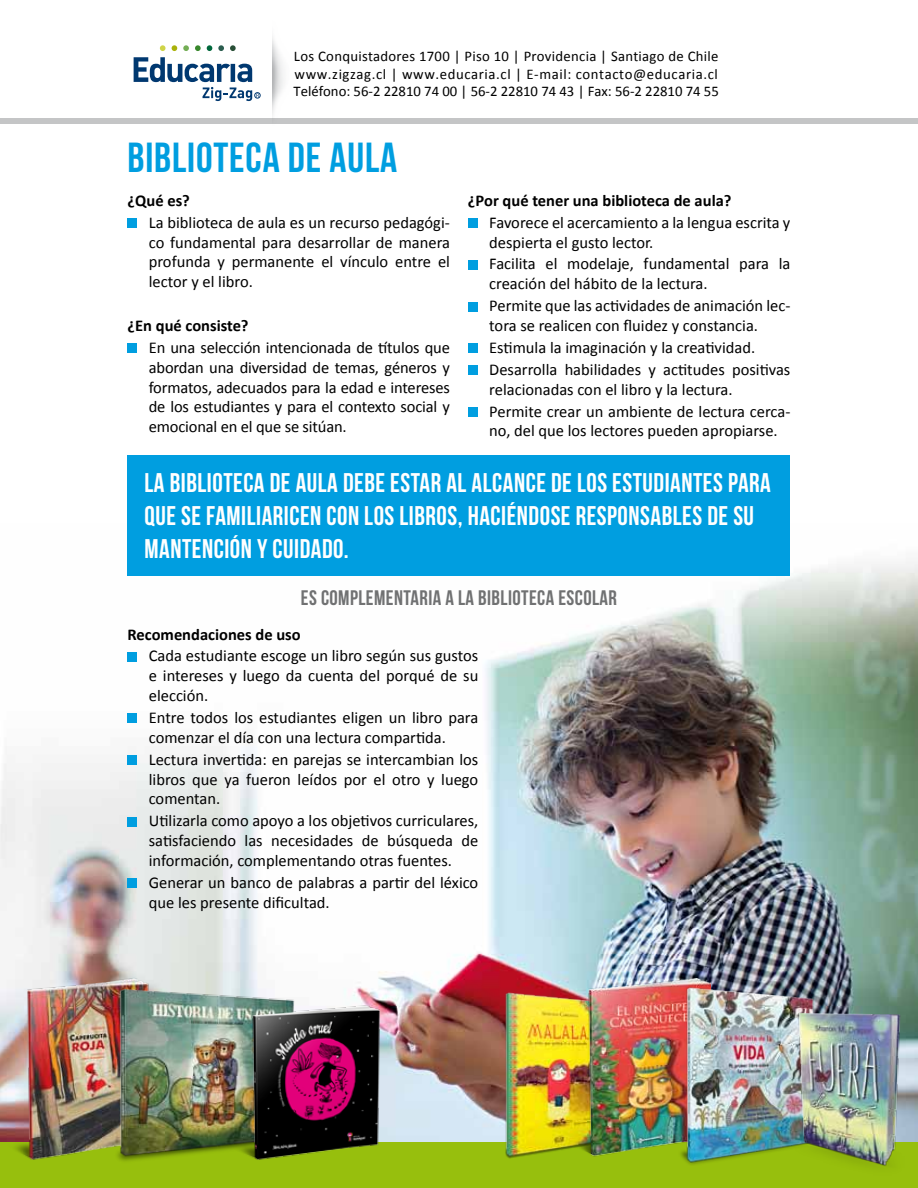
<style>
.page{position:relative;width:918px;height:1188px;background:#fff}
.page>*{position:absolute;margin:0;border:0;box-sizing:border-box;transform-origin:0 0}
.t1{font:42px "Bebas Neue";letter-spacing:.02em;color:#009ee0}
.t2{font:27px/33px "Bebas Neue";letter-spacing:.02em;color:#fff}
.t3{font:21px "Bebas Neue";letter-spacing:.02em;color:#707172}
.t4{font:16.5px/19.8px "Calibri";color:#000}
.t5{font:700 16.5px "Calibri";color:#000}
.t6{font:14.7px/17.7px "Calibri";letter-spacing:.02em;color:#000;text-align:justify}
</style>
<div class="page">
<img style="left:0;top:523px;width:918px;height:620px">
<div style="left:0;top:118px;width:918px;height:5px;background:#c4c5c6"></div>
<img style="left:272px;top:36px;width:33px;height:88px">
<svg style="left:160px;top:45px;width:6px;height:6px"></svg>
<svg style="left:172px;top:45px;width:5px;height:6px"></svg>
<svg style="left:183px;top:45px;width:6px;height:6px"></svg>
<svg style="left:195px;top:45px;width:6px;height:6px"></svg>
<svg style="left:207px;top:45px;width:5px;height:6px"></svg>
<svg style="left:218px;top:45px;width:6px;height:6px"></svg>
<svg style="left:230px;top:45px;width:6px;height:6px"></svg>
<svg style="left:134px;top:57px;width:126px;height:44px"></svg>
<div style="left:128px;top:219px;width:9px;height:9px;background:#009ee0"></div>
<div style="left:128px;top:344px;width:9px;height:9px;background:#009ee0"></div>
<div style="left:468px;top:219px;width:9px;height:9px;background:#009ee0"></div>
<div style="left:468px;top:260px;width:9px;height:9px;background:#009ee0"></div>
<div style="left:468px;top:302px;width:9px;height:9px;background:#009ee0"></div>
<div style="left:468px;top:344px;width:9px;height:9px;background:#009ee0"></div>
<div style="left:468px;top:366px;width:9px;height:9px;background:#009ee0"></div>
<div style="left:468px;top:407px;width:9px;height:10px;background:#009ee0"></div>
<div style="left:128px;top:455px;width:662px;height:120px;background:#009ee0"></div>
<div style="left:128px;top:652px;width:9px;height:9px;background:#009ee0"></div>
<div style="left:128px;top:714px;width:9px;height:9px;background:#009ee0"></div>
<div style="left:128px;top:755px;width:9px;height:10px;background:#009ee0"></div>
<div style="left:128px;top:817px;width:9px;height:9px;background:#009ee0"></div>
<div style="left:128px;top:879px;width:9px;height:9px;background:#009ee0"></div>
<div style="left:0;top:1143px;width:918px;height:45px;background:#97bf0d"></div>
<img style="left:501px;top:991px;width:66px;height:168px">
<img style="left:0;top:956px;width:178px;height:204px">
<img style="left:114px;top:990px;width:182px;height:171px">
<img style="left:234px;top:1001px;width:148px;height:160px">
<img style="left:567px;top:979px;width:144px;height:178px">
<img style="left:678px;top:984px;width:138px;height:181px">
<img style="left:794px;top:1013px;width:111px;height:154px">
<p class="t6" style="left:294px;top:47px;width:427px">Los Conquistadores 1700 | Piso 10 | Providencia | Santiago de Chile w w w .z ig z a g .c l | w w w .e d u c a r ia .c l | E - m a il: c o n t a c t o @ e d u c a r ia .c l T e lé fo n o : 5 6 -2 2 2 8 1 0 7 4 0 0 | 5 6 -2 2 2 8 1 0 7 4 4 3 | F a x : 5 6 -2 2 2 8 1 0 7 4 5 5</p>
<h1 class="t1" style="left:128px;top:134px;width:271px">BIBLIOTECA DE AULA</h1>
<p class="t5" style="left:128px;top:190px;width:64px">¿Qué es?</p>
<p class="t4" style="left:149px;top:212px;width:303px;text-align:justify">La biblioteca de aula es un recurso pedagógi&shy;co fundamental para desarrollar de manera profunda y permanente el vínculo entre el lector y el libro.</p>
<p class="t5" style="left:128px;top:315px;width:123px">¿En qué consiste?</p>
<p class="t4" style="left:149px;top:337px;width:303px;text-align:justify">En una selección intencionada de títulos que abordan una diversidad de temas, géneros y formatos, adecuados para la edad e intereses de los estudiantes y para el contexto social y emocional en el que se sitúan.</p>
<p class="t5" style="left:468px;top:190px;width:265px">¿Por qué tener una biblioteca de aula?</p>
<p class="t4" style="left:489px;top:212px;width:303px">Favorece el acercamiento a la lengua escrita y despierta el gusto lector.</p>
<p class="t4" style="left:489px;top:253px;width:303px">Facilita el modelaje, fundamental para la creación del hábito de la lectura.</p>
<p class="t4" style="left:489px;top:295px;width:303px">Permite que las actividades de animación lec&shy;tora se realicen con fluidez y constancia.</p>
<p class="t4" style="left:489px;top:336px;width:303px;line-height:21.9px">Estimula la imaginación y la creatividad.<br>Desarrolla habilidades y actitudes positivas</p>
<p class="t4" style="left:489px;top:377px;width:303px;line-height:21.9px">relacionadas con el libro y la lectura.<br>Permite crear un ambiente de lectura cerca-</p>
<p class="t4" style="left:489px;top:420px;width:290px">no, del que los lectores pueden apropiarse.</p>
<h2 class="t2" style="left:145px;top:466px;width:628px">LA BIBLIOTECA DE AULA DEBE ESTAR AL ALCANCE DE LOS ESTUDIANTES PARA<br>QUE SE FAMILIARICEN CON LOS LIBROS, HACIÉNDOSE RESPONSABLES DE SU<br>MANTENCIÓN Y CUIDADO.</h2>
<p class="t3" style="left:301px;top:586px;width:318px">ES COMPLEMENTARIA A LA BIBLIOTECA ESCOLAR</p>
<p class="t5" style="left:128px;top:624px;width:175px">Recomendaciones de uso</p>
<p class="t4" style="left:149px;top:645px;width:331px;text-align:justify">Cada estudiante escoge un libro según sus gustos e intereses y luego da cuenta del porqué de su elección.</p>
<p class="t4" style="left:149px;top:707px;width:331px">Entre todos los estudiantes eligen un libro para comenzar el día con una lectura compartida.</p>
<p class="t4" style="left:149px;top:749px;width:331px;text-align:justify">Lectura invertida: en parejas se intercambian los libros que ya fueron leídos por el otro y luego comentan.</p>
<p class="t4" style="left:149px;top:810px;width:331px;text-align:justify">Utilizarla como apoyo a los objetivos curriculares, satisfaciendo las necesidades de búsqueda de información, complementando otras fuentes.</p>
<p class="t4" style="left:149px;top:872px;width:331px">Generar un banco de palabras a partir del léxico que les presente dificultad.</p>
</div>
